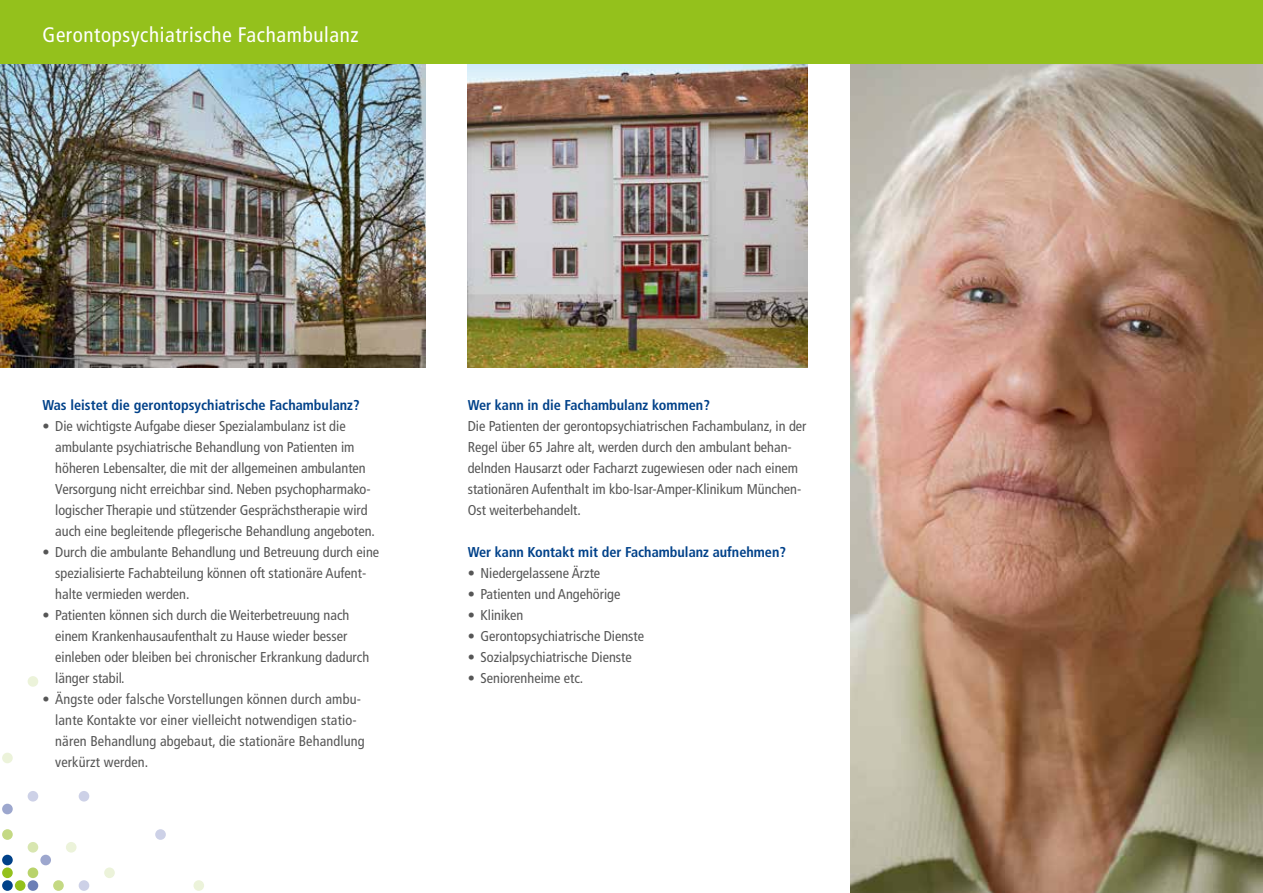
<style>
.page{position:relative;width:1263px;height:893px;background:#fff}
.page>*{position:absolute;margin:0;border:0;box-sizing:border-box;transform-origin:0 0}
.t1{font:condensed 21px "Frutiger LT Com";letter-spacing:.03em;color:#fff}
.t2{font:condensed 14.25px/21px "Frutiger LT Com";color:#565656}
.t3{font:700 condensed 14.25px "Frutiger LT Com";color:#004189}
</style>
<div class="page">
<div style="left:193px;top:880px;width:11px;height:11px;background:#ecf3da;border-radius:50%"></div>
<div style="left:79px;top:880px;width:10px;height:11px;background:#cdd1e7;border-radius:50%"></div>
<div style="left:53px;top:880px;width:11px;height:11px;background:#c4d983;border-radius:50%"></div>
<div style="left:28px;top:880px;width:10px;height:11px;background:#6c7fb6;border-radius:50%"></div>
<div style="left:15px;top:880px;width:11px;height:11px;background:#94c11c;border-radius:50%"></div>
<div style="left:2px;top:880px;width:11px;height:11px;background:#004189;border-radius:50%"></div>
<div style="left:104px;top:867px;width:11px;height:11px;background:#ecf3da;border-radius:50%"></div>
<div style="left:28px;top:867px;width:10px;height:11px;background:#b9d36b;border-radius:50%"></div>
<div style="left:2px;top:867px;width:11px;height:11px;background:#94c11c;border-radius:50%"></div>
<div style="left:40px;top:855px;width:11px;height:10px;background:#9da7ce;border-radius:50%"></div>
<div style="left:2px;top:855px;width:11px;height:10px;background:#004189;border-radius:50%"></div>
<div style="left:66px;top:842px;width:11px;height:11px;background:#ecf3da;border-radius:50%"></div>
<div style="left:28px;top:842px;width:10px;height:11px;background:#d8e6b0;border-radius:50%"></div>
<div style="left:155px;top:829px;width:11px;height:11px;background:#cdd1e7;border-radius:50%"></div>
<div style="left:2px;top:829px;width:11px;height:11px;background:#c4d983;border-radius:50%"></div>
<div style="left:2px;top:804px;width:11px;height:10px;background:#9da7ce;border-radius:50%"></div>
<div style="left:79px;top:791px;width:10px;height:10px;background:#cdd1e7;border-radius:50%"></div>
<div style="left:28px;top:791px;width:10px;height:10px;background:#cdd1e7;border-radius:50%"></div>
<div style="left:2px;top:753px;width:11px;height:10px;background:#ecf3da;border-radius:50%"></div>
<div style="left:28px;top:676px;width:10px;height:11px;background:#ecf3da;border-radius:50%"></div>
<img style="left:850px;top:64px;width:413px;height:829px">
<img style="left:468px;top:64px;width:340px;height:304px">
<img style="left:0;top:64px;width:425px;height:304px">
<div style="left:0;top:0;width:1263px;height:64px;background:#94c11c"></div>
<h1 class="t1" style="left:43px;top:22px;width:318px">Gerontopsychiatrische Fachambulanz</h1>
<p class="t3" style="left:43px;top:396px;width:319px">Was leistet die gerontopsychiatrische Fachambulanz?</p>
<p class="t2" style="left:55px;top:415px;width:321px;text-indent:-13px">• Die wichtigste Aufgabe dieser Spezialambulanz ist die ambulante psychiatrische Behandlung von Patienten im höheren Lebensalter, die mit der allgemeinen ambulanten Versorgung nicht erreichbar sind. Neben psychopharmako&shy;logischer Therapie und stützender Gesprächstherapie wird auch eine begleitende pflegerische Behandlung angeboten.</p>
<p class="t2" style="left:55px;top:541px;width:325px;text-indent:-13px">• Durch die ambulante Behandlung und Betreuung durch eine spezialisierte Fachabteilung können oft stationäre Aufent&shy;halte vermieden werden.</p>
<p class="t2" style="left:55px;top:604px;width:315px;text-indent:-13px">• Patienten können sich durch die Weiterbetreuung nach einem Krankenhausaufenthalt zu Hause wieder besser einleben oder bleiben bei chronischer Erkrankung dadurch länger stabil.</p>
<p class="t2" style="left:55px;top:688px;width:311px;text-indent:-13px">• Ängste oder falsche Vorstellungen können durch ambu&shy;lante Kontakte vor einer vielleicht notwendigen statio&shy;nären Behandlung abgebaut, die stationäre Behandlung verkürzt werden.</p>
<p class="t3" style="left:468px;top:396px;width:244px">Wer kann in die Fachambulanz kommen?</p>
<p class="t2" style="left:468px;top:415px;width:340px">Die Patienten der gerontopsychiatrischen Fachambulanz, in der Regel über 65 Jahre alt, werden durch den ambulant behan&shy;delnden Hausarzt oder Facharzt zugewiesen oder nach einem stationären Aufenthalt im kbo-Isar-Amper--Klinikum München-Ost weiterbehandelt.</p>
<p class="t3" style="left:468px;top:543px;width:320px">Wer kann Kontakt mit der Fachambulanz aufnehmen?</p>
<p class="t2" style="left:468px;top:562px;width:134px">• Niedergelassene Ärzte</p>
<p class="t2" style="left:468px;top:583px;width:154px">• Patienten und Angehörige</p>
<p class="t2" style="left:468px;top:604px;width:57px">• Kliniken</p>
<p class="t2" style="left:468px;top:625px;width:178px">• Gerontopsychiatrische Dienste</p>
<p class="t2" style="left:468px;top:646px;width:165px">• Sozialpsychiatrische Dienste</p>
<p class="t2" style="left:468px;top:667px;width:117px">• Seniorenheime etc.</p>
</div>
